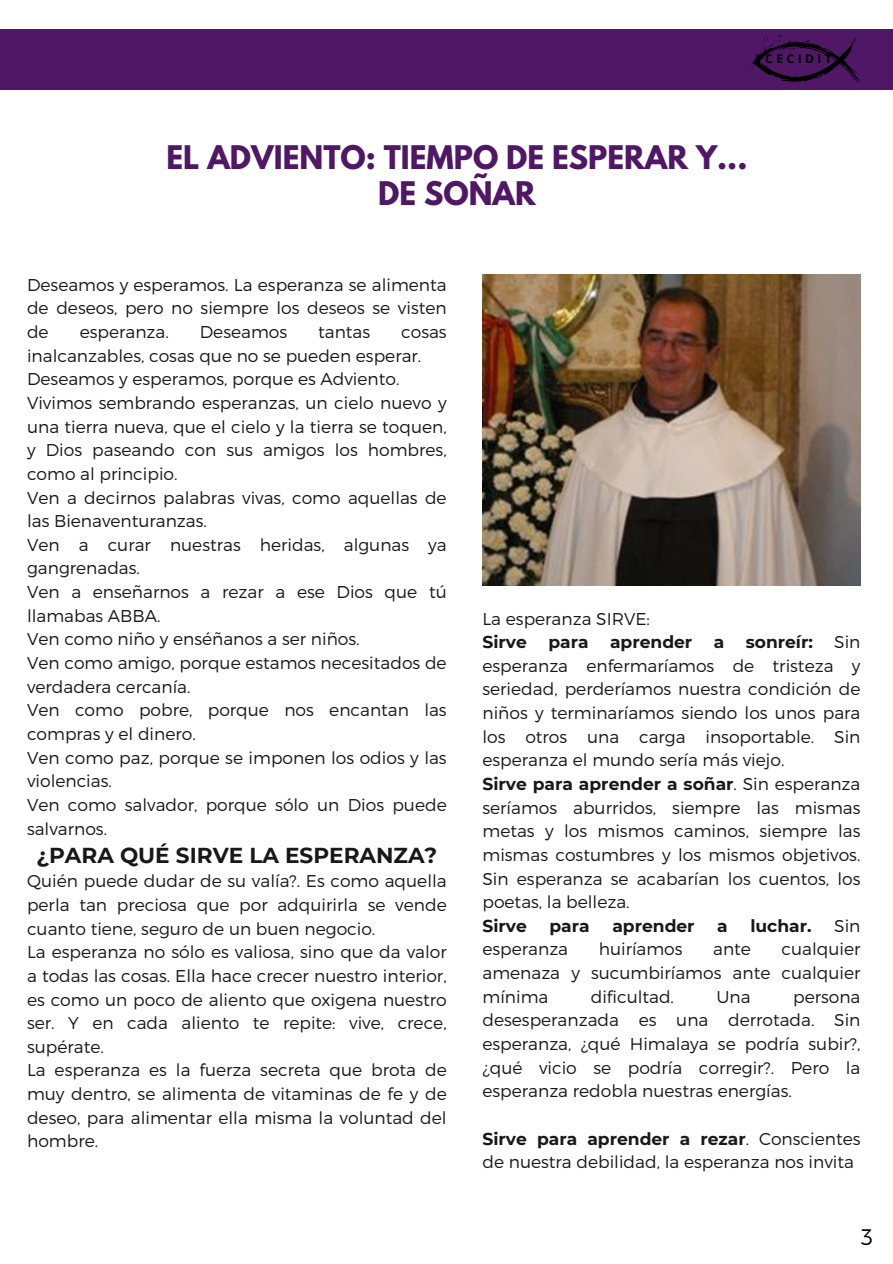
<style>
.page{position:relative;width:893px;height:1264px;background:#fff}
.page>*{position:absolute;margin:0;border:0;box-sizing:border-box;transform-origin:0 0}
.t1{font:700 28.8px/36px "League Spartan";color:#4f1766;text-align:center}
.t2{font:300 22.5px "Montserrat";color:#000}
.t3{font:700 21.6px "Montserrat";color:#181818}
.t4{font:300 17.1px/23.7px "Montserrat";color:#181818;text-align:justify}
.t5{font:700 17.1px "Montserrat";color:#181818}
.t6{font:700 12px "Open Sans";letter-spacing:.29em;color:#000}
.s1{font-weight:700}
</style>
<div class="page">
<div style="left:0;top:29px;width:892px;height:60px;background:#4f1766"></div>
<svg style="left:748px;top:35px;width:112px;height:48px"></svg>
<img style="left:482px;top:274px;width:378px;height:311px">
<p class="t6" style="left:765px;top:50px;width:68px">CECIDIT</p>
<p class="t1" style="left:166px;top:143px;width:582px">EL ADVIENTO: TIEMPO DE ESPERAR Y...<br>DE SOÑAR</p>
<p class="t4" style="left:27px;top:272px;width:421px">Deseamos y esperamos. La esperanza se alimenta de deseos, pero no siempre los deseos se visten de</p>
<p class="t4" style="left:80px;top:319px;width:91px">esperanza.</p>
<p class="t4" style="left:200px;top:319px;width:89px">Deseamos</p>
<p class="t4" style="left:318px;top:319px;width:53px">tantas</p>
<p class="t4" style="left:27px;top:319px;width:421px;text-indent:374px">cosas inalcanzables, cosas que no se pueden esperar.</p>
<p class="t4" style="left:27px;top:366px;width:374px">Deseamos y esperamos, porque es Adviento.</p>
<p class="t4" style="left:27px;top:390px;width:421px">Vivimos sembrando esperanzas, un cielo nuevo y una tierra nueva, que el cielo y la tierra se toquen, y Dios paseando con sus amigos los hombres, como al principio.</p>
<p class="t4" style="left:27px;top:485px;width:421px">Ven a decirnos palabras vivas, como aquellas de las Bienaventuranzas.</p>
<p class="t4" style="left:27px;top:532px;width:421px">Ven a curar nuestras heridas, algunas ya gangrenadas.</p>
<p class="t4" style="left:27px;top:579px;width:421px">Ven a enseñarnos a rezar a ese Dios que tú llamabas ABBA.</p>
<p class="t4" style="left:27px;top:626px;width:334px">Ven como niño y enséñanos a ser niños.</p>
<p class="t4" style="left:27px;top:650px;width:421px">Ven como amigo, porque estamos necesitados de verdadera cercanía.</p>
<p class="t4" style="left:27px;top:697px;width:421px">Ven como pobre, porque nos encantan las compras y el dinero.</p>
<p class="t4" style="left:27px;top:744px;width:421px">Ven como paz, porque se imponen los odios y las violencias.</p>
<p class="t4" style="left:27px;top:792px;width:421px">Ven como salvador, porque sólo un Dios puede salvarnos.</p>
<p class="t3" style="left:36px;top:841px;width:402px">¿PARA QUÉ SIRVE LA ESPERANZA?</p>
<p class="t4" style="left:27px;top:868px;width:421px">Quién puede dudar de su valía?. Es como aquella perla tan preciosa que por adquirirla se vende cuanto tiene, seguro de un buen negocio.</p>
<p class="t4" style="left:27px;top:939px;width:421px">La esperanza no sólo es valiosa, sino que da valor a todas las cosas. Ella hace crecer nuestro interior, es como un poco de aliento que oxigena nuestro ser. Y en cada aliento te repite: vive, crece, supérate.</p>
<p class="t4" style="left:27px;top:1057px;width:421px">La esperanza es la fuerza secreta que brota de muy dentro, se alimenta de vitaminas de fe y de deseo, para alimentar ella misma la voluntad del hombre.</p>
<p class="t4" style="left:482px;top:605px;width:169px">La esperanza SIRVE:</p>
<p class="t5" style="left:482px;top:631px;width:46px">Sirve</p>
<p class="t5" style="left:548px;top:631px;width:42px">para</p>
<p class="t5" style="left:610px;top:631px;width:84px">aprender</p>
<p class="t5" style="left:713px;top:631px;width:12px">a</p>
<p class="t4" style="left:482px;top:629px;width:379px;text-indent:263px"><span class="s1">sonreír:</span> Sin esperanza enfermaríamos de tristeza y seriedad, perderíamos nuestra condición de niños y terminaríamos siendo los unos para los otros una carga insoportable. Sin esperanza el mundo sería más viejo.</p>
<p class="t4" style="left:482px;top:771px;width:379px"><span class="s1">Sirve para aprender a soñar</span>. Sin esperanza seríamos aburridos, siempre las mismas metas y los mismos caminos, siempre las mismas costumbres y los mismos objetivos.<br>Sin esperanza se acabarían los cuentos, los poetas, la belleza.</p>
<p class="t5" style="left:482px;top:915px;width:46px">Sirve</p>
<p class="t5" style="left:549px;top:915px;width:42px">para</p>
<p class="t5" style="left:612px;top:915px;width:84px">aprender</p>
<p class="t5" style="left:717px;top:915px;width:12px">a</p>
<p class="t5" style="left:750px;top:915px;width:63px">luchar.</p>
<p class="t4" style="left:834px;top:913px;width:28px">Sin</p>
<p class="t4" style="left:482px;top:936px;width:87px">esperanza</p>
<p class="t4" style="left:598px;top:936px;width:85px">huiríamos</p>
<p class="t4" style="left:713px;top:936px;width:39px">ante</p>
<p class="t4" style="left:482px;top:936px;width:379px;text-indent:299px">cualquier amenaza y sucumbiríamos ante cualquier mínima</p>
<p class="t4" style="left:590px;top:983px;width:85px">dificultad.</p>
<p class="t4" style="left:716px;top:983px;width:36px">Una</p>
<p class="t4" style="left:482px;top:983px;width:379px;text-indent:310px">persona desesperanzada es una derrotada. Sin esperanza, ¿qué Himalaya se podría subir?, ¿qué vicio se podría corregir?. Pero la esperanza redobla nuestras energías.</p>
<p class="t4" style="left:482px;top:1125px;width:379px"><span class="s1">Sirve para aprender a rezar</span>. Conscientes de nuestra debilidad, la esperanza nos invita</p>
<p class="t2" style="left:861px;top:1222px;width:13px">3</p>
</div>
